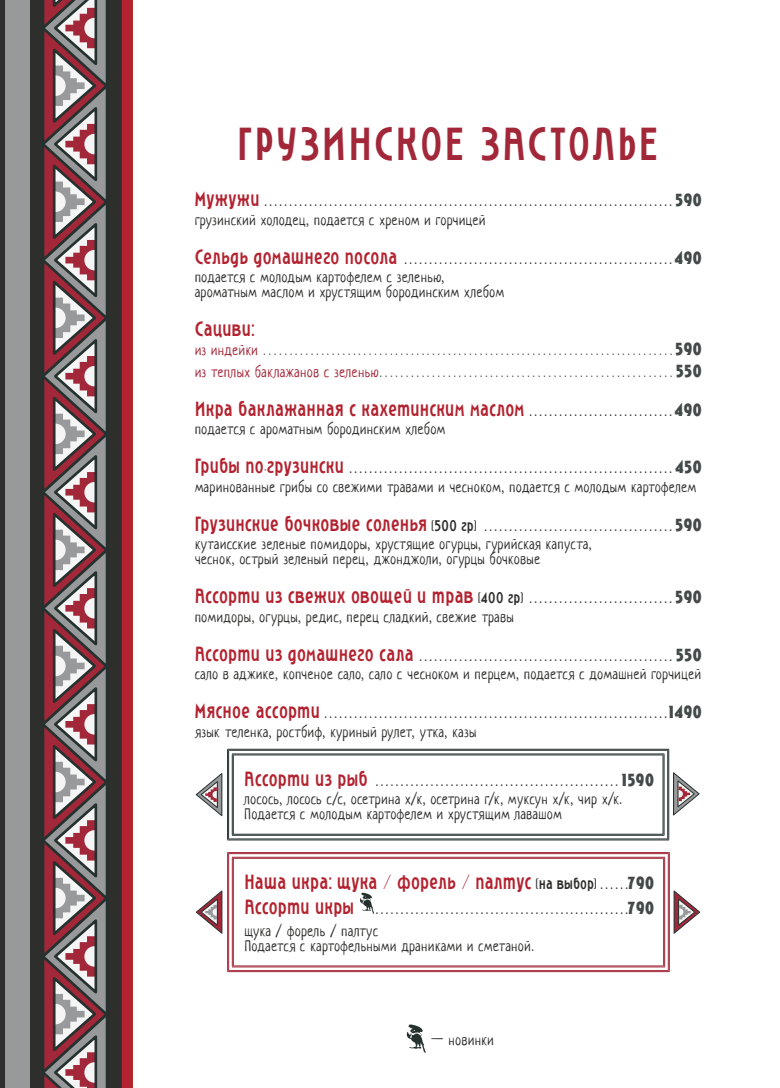
<style>
.page{position:relative;width:780px;height:1088px;background:#fff}
.page>*{position:absolute;margin:0;border:0;box-sizing:border-box;transform-origin:0 0}
.раздел{font:45px "Roslyn Gothic";letter-spacing:.035em;color:#a22739;scale:.9 1}
.позиция{font:20px "Roslyn Gothic";letter-spacing:-.01em;color:#b3222f;scale:.9 1}
.позиция_в_рамке{font:20px "Roslyn Gothic";letter-spacing:-.015em;color:#b3222f;scale:.9 1}
.описание{font:15px/15px "Neucha";letter-spacing:.055em;color:#2e2e2d;scale:.9 1}
.описание_в_рамке{font:15px/15px "Neucha";letter-spacing:.05em;color:#2e2e2d;scale:.9 1}
.позиция-2{font:12.5px "Roslyn Gothic";color:#2e2e2d;scale:.9 1}
.описание-2{font:12.5px "Neucha";color:#2e2e2d;scale:.9 1}
.позиция-новенькое{font:12.5px "Roslyn Gothic";color:#2e2e2d;scale:.9 1}
.позиция_в_рамке-2{font:12.5px "Roslyn Gothic";color:#2e2e2d;scale:.9 1}
.описание_в_рамке-2{font:12.5px "Roslyn Gothic";color:#2e2e2d;scale:.9 1}
.s1{font-size:20px;color:#b3222f}
.s2{font-family:"Roslyn Gothic Medium DG";font-size:17.5px;color:#444a49}
.s3{font-size:15px;color:#a22739}
.s4{font-size:12.5px;color:#2e2e2d}
.s5{font-size:15px}
.s6{font-size:15px;color:#2e2e2d}
</style>
<div class="page">
<svg style="left:0;top:0;width:133px;height:1088px;background:#4f2b2d"></svg>
<svg style="left:39px;top:0;width:72px;height:1088px;background:#866b6f"></svg>
<div style="left:5px;top:0;width:25px;height:1088px;background:#97999a"></div>
<svg style="left:407px;top:1024px;width:19px;height:29px"></svg>
<svg style="left:229px;top:751px;width:436px;height:4px"></svg>
<svg style="left:229px;top:755px;width:3px;height:79px"></svg>
<svg style="left:664px;top:755px;width:1px;height:79px"></svg>
<svg style="left:229px;top:834px;width:438px;height:5px"></svg>
<hr style="left:227px;top:749px;width:442px;height:1px;background:#25312f">
<hr style="left:228px;top:750px;width:440px;height:1px;background:#25312f">
<hr style="left:232px;top:754px;width:432px;height:1px;background:#25312f">
<hr style="left:233px;top:755px;width:430px;height:1px;background:#25312f">
<hr style="left:227px;top:749px;width:1px;height:91px;background:#25312f">
<hr style="left:228px;top:750px;width:1px;height:89px;background:#25312f">
<hr style="left:232px;top:754px;width:1px;height:81px;background:#25312f">
<hr style="left:233px;top:755px;width:1px;height:79px;background:#25312f">
<hr style="left:662px;top:755px;width:1px;height:79px;background:#25312f">
<hr style="left:663px;top:754px;width:1px;height:81px;background:#25312f">
<hr style="left:667px;top:750px;width:1px;height:89px;background:#25312f">
<hr style="left:668px;top:749px;width:1px;height:91px;background:#25312f">
<hr style="left:233px;top:834px;width:430px;height:1px;background:#25312f">
<hr style="left:232px;top:835px;width:432px;height:1px;background:#25312f">
<hr style="left:228px;top:839px;width:440px;height:1px;background:#25312f">
<hr style="left:227px;top:840px;width:442px;height:1px;background:#25312f">
<svg style="left:196px;top:773px;width:26px;height:43px"></svg>
<svg style="left:673px;top:772px;width:26px;height:43px"></svg>
<svg style="left:229px;top:853px;width:440px;height:5px"></svg>
<svg style="left:229px;top:858px;width:3px;height:107px"></svg>
<svg style="left:665px;top:858px;width:3px;height:107px"></svg>
<svg style="left:229px;top:965px;width:440px;height:6px"></svg>
<hr style="left:227px;top:852px;width:442px;height:1px;background:#a22739">
<hr style="left:228px;top:853px;width:440px;height:1px;background:#a22739">
<hr style="left:232px;top:857px;width:433px;height:1px;background:#a22739">
<hr style="left:233px;top:858px;width:430px;height:1px;background:#a22739">
<hr style="left:227px;top:853px;width:1px;height:118px;background:#a22739">
<hr style="left:228px;top:854px;width:1px;height:116px;background:#a22739">
<hr style="left:232px;top:857px;width:1px;height:109px;background:#a22739">
<hr style="left:233px;top:858px;width:1px;height:107px;background:#a22739">
<hr style="left:663px;top:858px;width:1px;height:107px;background:#a22739">
<hr style="left:664px;top:857px;width:1px;height:109px;background:#a22739">
<hr style="left:668px;top:854px;width:1px;height:116px;background:#a22739">
<hr style="left:669px;top:853px;width:1px;height:118px;background:#a22739">
<hr style="left:233px;top:965px;width:430px;height:1px;background:#a22739">
<hr style="left:232px;top:966px;width:433px;height:1px;background:#a22739">
<hr style="left:228px;top:970px;width:440px;height:1px;background:#a22739">
<hr style="left:227px;top:971px;width:442px;height:1px;background:#a22739">
<svg style="left:196px;top:890px;width:26px;height:44px"></svg>
<svg style="left:360px;top:893px;width:14px;height:21px"></svg>
<svg style="left:673px;top:890px;width:27px;height:44px"></svg>
<p class="раздел" style="left:238px;top:120px;width:469px">ГРУЗИНСКОЕ ЗАСТОЛЬЕ</p>
<p class="позиция-2" style="left:195px;top:195px;width:564px"><span class="s1">Мужужи</span> . . . . . . . . . . . . . . . . . . . . . . . . . . . . . . . . . . . . . . . . . . . . . . . . . . . . . . . . . . . . . . . . . . . . . . . . . . . . . . . . . . <span class="s2">590</span></p>
<p class="описание" style="left:195px;top:212px;width:324px">грузинский холодец, подается с хреном и горчицей</p>
<p class="позиция-2" style="left:195px;top:253px;width:564px"><span class="s1">Сельдь домашнего посола</span> . . . . . . . . . . . . . . . . . . . . . . . . . . . . . . . . . . . . . . . . . . . . . . . . . . . . . <span class="s2">490</span></p>
<p class="описание" style="left:195px;top:270px;width:345px">подается с молодым картофелем с зеленью, ароматным маслом и хрустящим бородинским хлебом</p>
<p class="позиция" style="left:195px;top:319px;width:68px">Сациви:</p>
<p class="описание-2" style="left:195px;top:343px;width:564px"><span class="s3">из индейки</span> . . . . . . . . . . . . . . . . . . . . . . . . . . . . . . . . . . . . . . . . . . . . . . . . . . . . . . . . . . . . . . . . . . . . . . . . . . . . . <span class="s2">590</span></p>
<p class="описание-2" style="left:195px;top:365px;width:564px"><span class="s3">из теплых баклажанов с зеленью</span> . . . . . . . . . . . . . . . . . . . . . . . . . . . . . . . . . . . . . . . . . . . . . . . . . . . . . . . . <span class="s2">550</span></p>
<p class="позиция" style="left:195px;top:398px;width:564px">Икра баклажанная с кахетинским маслом <span class="s4">. . . . . . . . . . . . . . . . . . . . . . . . . . . .</span> <span class="s2">490</span></p>
<p class="описание" style="left:195px;top:422px;width:279px">подается с ароматным бородинским хлебом</p>
<p class="позиция-2" style="left:195px;top:462px;width:564px"><span class="s1">Грибы по</span>-<span class="s1">грузински</span> . . . . . . . . . . . . . . . . . . . . . . . . . . . . . . . . . . . . . . . . . . . . . . . . . . . . . . . . . . . . . . . . . <span class="s2">450</span></p>
<p class="описание" style="left:195px;top:479px;width:558px">маринованные грибы со свежими травами и чесноком, подается с молодым картофелем</p>
<p class="позиция-2" style="left:195px;top:520px;width:564px"><span class="s1">Грузинские бочковые соленья</span> <span class="s5">(500 гр)</span> . . . . . . . . . . . . . . . . . . . . . . . . . . . . . . . . . . . . . . <span class="s2">590</span></p>
<p class="описание" style="left:195px;top:537px;width:442px">кутаисские зеленые помидоры, хрустящие огурцы, гурийская капуста, чеснок, острый зеленый перец, джонджоли, огурцы бочковые</p>
<p class="позиция-2" style="left:195px;top:592px;width:564px"><span class="s1">Ассорти из свежих овощей и трав</span> <span class="s5">(400 гр)</span> . . . . . . . . . . . . . . . . . . . . . . . . . . . . . <span class="s2">590</span></p>
<p class="описание" style="left:195px;top:609px;width:355px">помидоры, огурцы, редис, перец сладкий, свежие травы</p>
<p class="позиция-2" style="left:195px;top:650px;width:564px"><span class="s1">Ассорти из домашнего сала</span> . . . . . . . . . . . . . . . . . . . . . . . . . . . . . . . . . . . . . . . . . . . . . . . . . . . <span class="s2">550</span></p>
<p class="описание" style="left:195px;top:667px;width:563px">сало в аджике, копченое сало, сало с чесноком и перцем, подается с домашней горчицей</p>
<p class="позиция-новенькое" style="left:195px;top:707px;width:564px"><span class="s1">Мясное ассорти</span> . . . . . . . . . . . . . . . . . . . . . . . . . . . . . . . . . . . . . . . . . . . . . . . . . . . . . . . . . . . . . . . . . . . . . <span class="s2">1490</span></p>
<p class="описание" style="left:195px;top:724px;width:314px">язык теленка, ростбиф, куриный рулет, утка, казы</p>
<p class="позиция_в_рамке-2" style="left:244px;top:775px;width:456px"><span class="s1">Ассорти из рыб</span> . . . . . . . . . . . . . . . . . . . . . . . . . . . . . . . . . . . . . . . . . . . . . . . . . <span class="s2">1590</span></p>
<p class="описание_в_рамке" style="left:244px;top:792px;width:420px">лосось, лосось с/с, осетрина х/к, осетрина г/к, муксун х/к, чир х/к.<br>Подается с молодым картофелем и хрустящим лавашом</p>
<p class="позиция_в_рамке" style="left:245px;top:871px;width:456px">Наша икра: щука / форель / палтус <span class="s6">(на выбор)</span> <span class="s4">. . . . .</span> <span class="s2">790</span></p>
<p class="описание_в_рамке-2" style="left:245px;top:903px;width:456px"><span class="s1">Ассорти икры</span> . . . . . . . . . . . . . . . . . . . . . . . . . . . . . . . . . . . . . . . . . . . . . . . . . . <span class="s2">790</span></p>
<p class="описание_в_рамке" style="left:245px;top:924px;width:322px">щука / форель / палтус<br>Подается с картофельными драниками и сметаной.</p>
<p class="описание" style="left:431px;top:1033px;width:71px">— новинки</p>
</div>
